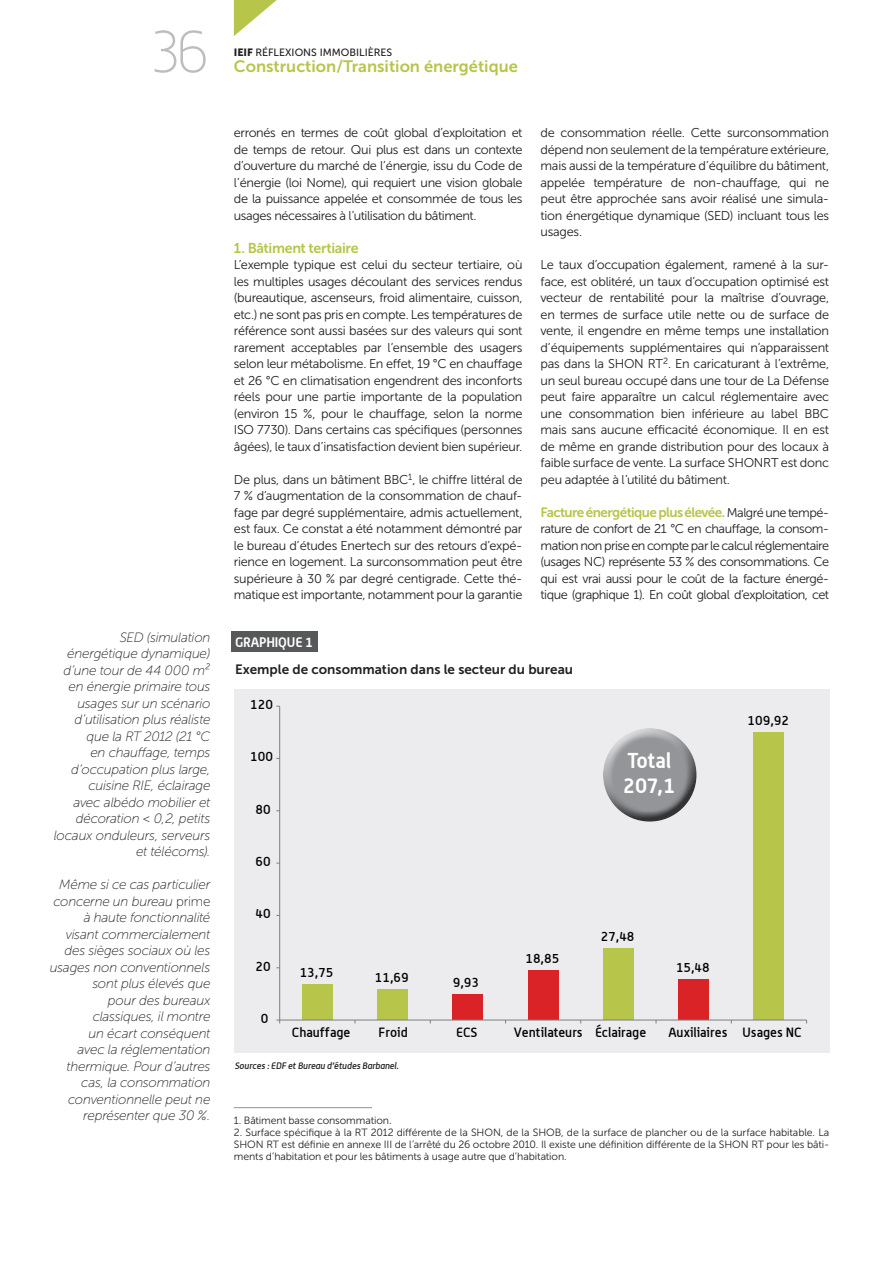
<style>
.page{position:relative;width:893px;height:1263px;background:#fff}
.page>*{position:absolute;margin:0;border:0;box-sizing:border-box;transform-origin:0 0}
.t1{font:100 60px "Alwyn";color:#bcbdc0}
.t2{font:700 21px "Alwyn";color:#fff}
.t3{font:16.5px "Museo Sans 700";color:#b7c54b}
.Titre_2{font:14.25px "Museo Sans 700";letter-spacing:-.025em;color:#b7c54b}
.t4{font:italic 13.5px/16.5px "Museo Sans 100";letter-spacing:-.02em;color:#231f20;text-align:right}
.Texte_courant{font:13.5px "Museo Sans 700";letter-spacing:-.04em;color:#b7c54b}
.t5{font:13.5px "Museo Sans 700";color:#231f20}
.t6{font:700 13.5px "Alwyn";letter-spacing:-.01em;color:#fff}
.t7{font:500 13.05px "Alwyn";color:#000001}
.Texte_courant-2{font:12.75px/16.5px "Museo Sans 300";letter-spacing:-.025em;color:#231f20;text-align:justify}
.t8{font:10.5px/12px "Museo Sans 300";letter-spacing:-.01em;color:#231f20;text-align:justify}
.t9{font:10.5px "Museo Sans 500";color:#231f20}
.t10{font:italic 500 9.15px "Alwyn";letter-spacing:-.01em;color:#231f20}
.s1{font-style:normal}
.s2{font-family:"Museo Sans 900"}
.s3{font-family:"Museo Sans 300";font-size:12.75px;color:#231f20}
</style>
<div class="page">
<svg style="left:234px;top:0;width:43px;height:36px"></svg>
<hr style="left:234px;top:1107px;width:138px;height:1px;background:#939598">
<div style="left:232px;top:631px;width:86px;height:21px;background:#57585a"></div>
<div style="left:235px;top:689px;width:595px;height:363px;background:#ececee"></div>
<div style="left:302px;top:984px;width:30px;height:36px;background:#b7c54b"></div>
<div style="left:378px;top:989px;width:30px;height:31px;background:#b7c54b"></div>
<div style="left:528px;top:971px;width:30px;height:49px;background:#da2326"></div>
<div style="left:603px;top:948px;width:30px;height:72px;background:#b7c54b"></div>
<div style="left:679px;top:979px;width:30px;height:41px;background:#da2326"></div>
<div style="left:754px;top:732px;width:30px;height:288px;background:#b7c54b"></div>
<div style="left:453px;top:994px;width:30px;height:26px;background:#da2326"></div>
<hr style="left:279px;top:706px;width:1px;height:314px;background:#7b7e7f">
<hr style="left:280px;top:1020px;width:527px;height:1px;background:#7b7e7f">
<div style="left:603px;top:726px;width:95px;height:72px;background:#fff;opacity:.75"></div>
<div style="left:603px;top:742px;width:96px;height:80px;background:#231f20;opacity:.75"></div>
<p class="t1" style="left:147px;top:18px;width:65px">36</p>
<p class="t4" style="left:54px;top:629px;width:158px">SED (simulation énergétique dynamique) d’une tour de 44 000 m² en énergie primaire tous usages sur un scénario d’utilisation plus réaliste que la RT 2012 (21 °C<br>en chauffage, temps d’occupation plus large, cuisine RIE, éclairage<br>avec albédo mobilier et décoration &lt; 0,2, petits locaux onduleurs, serveurs et télécoms).</p>
<p class="t4" style="left:50px;top:876px;width:162px">Même si ce cas particulier concerne un bureau <span class="s1">prime </span>à haute fonctionnalité visant commercialement des sièges sociaux où les usages non conventionnels sont plus élevés que<br>pour des bureaux classiques, il montre<br>un écart conséquent<br>avec la réglementation thermique. Pour d’autres cas, la consommation conventionnelle peut ne représenter que 30 %.</p>
<p class="t9" style="left:234px;top:46px;width:160px"><span class="s2">IEIF</span> RÉFLEXIONS IMMOBILIÈRES</p>
<p class="t3" style="left:234px;top:57px;width:286px">Construction/Transition énergétique</p>
<p class="Texte_courant-2" style="left:234px;top:125px;width:290px">erronés en termes de coût global d’exploitation et de temps de retour. Qui plus est dans un contexte d’ouverture du marché de l’énergie, issu du Code de l’énergie (loi Nome), qui requiert une vision globale de la puissance appelée et consommée de tous les usages nécessaires à l’utilisation du bâtiment.</p>
<p class="Titre_2" style="left:234px;top:240px;width:126px">1. Bâtiment tertiaire</p>
<p class="Texte_courant-2" style="left:234px;top:257px;width:290px">L’exemple typique est celui du secteur tertiaire, où les multiples usages découlant des services rendus (bureautique, ascenseurs, froid alimentaire, cuisson, etc.) ne sont pas pris en compte. Les températures de référence sont aussi basées sur des valeurs qui sont rarement acceptables par l’ensemble des usagers selon leur métabolisme. En effet, 19 °C en chauffage et 26 °C en climatisation engendrent des inconforts réels pour une partie importante de la population (environ 15 %, pour le chauffage, selon la norme ISO 7730). Dans certains cas spécifiques (personnes âgées), le taux d’insatisfaction devient bien supérieur.</p>
<p class="Texte_courant-2" style="left:234px;top:471px;width:290px">De plus, dans un bâtiment BBC<sup>1</sup>, le chiffre littéral de 7 % d’augmentation de la consommation de chauf&shy;fage par degré supplémentaire, admis actuellement, est faux. Ce constat a été notamment démontré par le bureau d’études Enertech sur des retours d’expé&shy;rience en logement. La surconsommation peut être supérieure à 30 % par degré centigrade. Cette thé&shy;matique est importante, notamment pour la garantie</p>
<p class="Texte_courant-2" style="left:540px;top:125px;width:290px">de consommation réelle. Cette surconsommation dépend non seulement de la température extérieure, mais aussi de la température d’équilibre du bâtiment, appelée température de non-chauffage, qui ne peut être approchée sans avoir réalisé une simula&shy;tion énergétique dynamique (SED) incluant tous les usages.</p>
<p class="Texte_courant-2" style="left:540px;top:257px;width:290px">Le taux d’occupation également, ramené à la sur&shy;face, est oblitéré, un taux d’occupation optimisé est vecteur de rentabilité pour la maîtrise d’ouvrage, en termes de surface utile nette ou de surface de vente, il engendre en même temps une installation d’équipements supplémentaires qui n’apparaissent pas dans la SHON RT<sup>2</sup>. En caricaturant à l’extrême, un seul bureau occupé dans une tour de La Défense peut faire apparaître un calcul réglementaire avec une consommation bien inférieure au label BBC mais sans aucune efficacité économique. Il en est de même en grande distribution pour des locaux à faible surface de vente. La surface SHONRT est donc peu adaptée à l’utilité du bâtiment.</p>
<p class="Texte_courant" style="left:540px;top:504px;width:290px">Facture énergétique plus élevée. <span class="s3">Malgré une tempé-</span></p>
<p class="Texte_courant-2" style="left:540px;top:521px;width:290px">rature de confort de 21 °C en chauffage, la consom&shy;mation non prise en compte par le calcul réglementaire (usages NC) représente 53 % des consommations. Ce qui est vrai aussi pour le coût de la facture énergé&shy;tique (graphique 1). En coût global d’exploitation, cet</p>
<p class="t6" style="left:235px;top:634px;width:79px">GRAPHIQUE 1</p>
<p class="t5" style="left:235px;top:662px;width:339px">Exemple de consommation dans le secteur du bureau</p>
<p class="t7" style="left:250px;top:697px;width:24px">120</p>
<p class="t7" style="left:250px;top:749px;width:24px">100</p>
<p class="t7" style="left:255px;top:801px;width:17px">80</p>
<p class="t7" style="left:255px;top:854px;width:17px">60</p>
<p class="t7" style="left:255px;top:906px;width:17px">40</p>
<p class="t7" style="left:255px;top:958px;width:17px">20</p>
<p class="t7" style="left:261px;top:1010px;width:9px">0</p>
<p class="t2" style="left:627px;top:747px;width:45px">Total</p>
<p class="t2" style="left:623px;top:772px;width:54px">207,1</p>
<p class="t7" style="left:748px;top:712px;width:43px">109,92</p>
<p class="t7" style="left:300px;top:964px;width:35px">13,75</p>
<p class="t7" style="left:375px;top:969px;width:35px">11,69</p>
<p class="t7" style="left:453px;top:974px;width:28px">9,93</p>
<p class="t7" style="left:525px;top:951px;width:35px">18,85</p>
<p class="t7" style="left:601px;top:928px;width:35px">27,48</p>
<p class="t7" style="left:676px;top:959px;width:35px">15,48</p>
<p class="t7" style="left:292px;top:1024px;width:60px">Chauffage</p>
<p class="t7" style="left:379px;top:1024px;width:31px">Froid</p>
<p class="t7" style="left:456px;top:1024px;width:22px">ECS</p>
<p class="t7" style="left:514px;top:1024px;width:134px">Ventilateurs Éclairage</p>
<p class="t7" style="left:668px;top:1024px;width:135px">Auxiliaires Usages NC</p>
<p class="t10" style="left:235px;top:1060px;width:165px">Sources : EDF et Bureau d’études Barbanel.</p>
<p class="t8" style="left:234px;top:1115px;width:159px">1. Bâtiment basse consommation.</p>
<p class="t8" style="left:234px;top:1127px;width:597px">2. Surface spécifique à la RT 2012 différente de la SHON, de la SHOB, de la surface de plancher ou de la surface habitable. La SHON RT est définie en annexe III de l’arrêté du 26 octobre 2010. Il existe une définition différente de la SHON RT pour les bâti&shy;ments d’habitation et pour les bâtiments à usage autre que d’habitation.</p>
</div>
